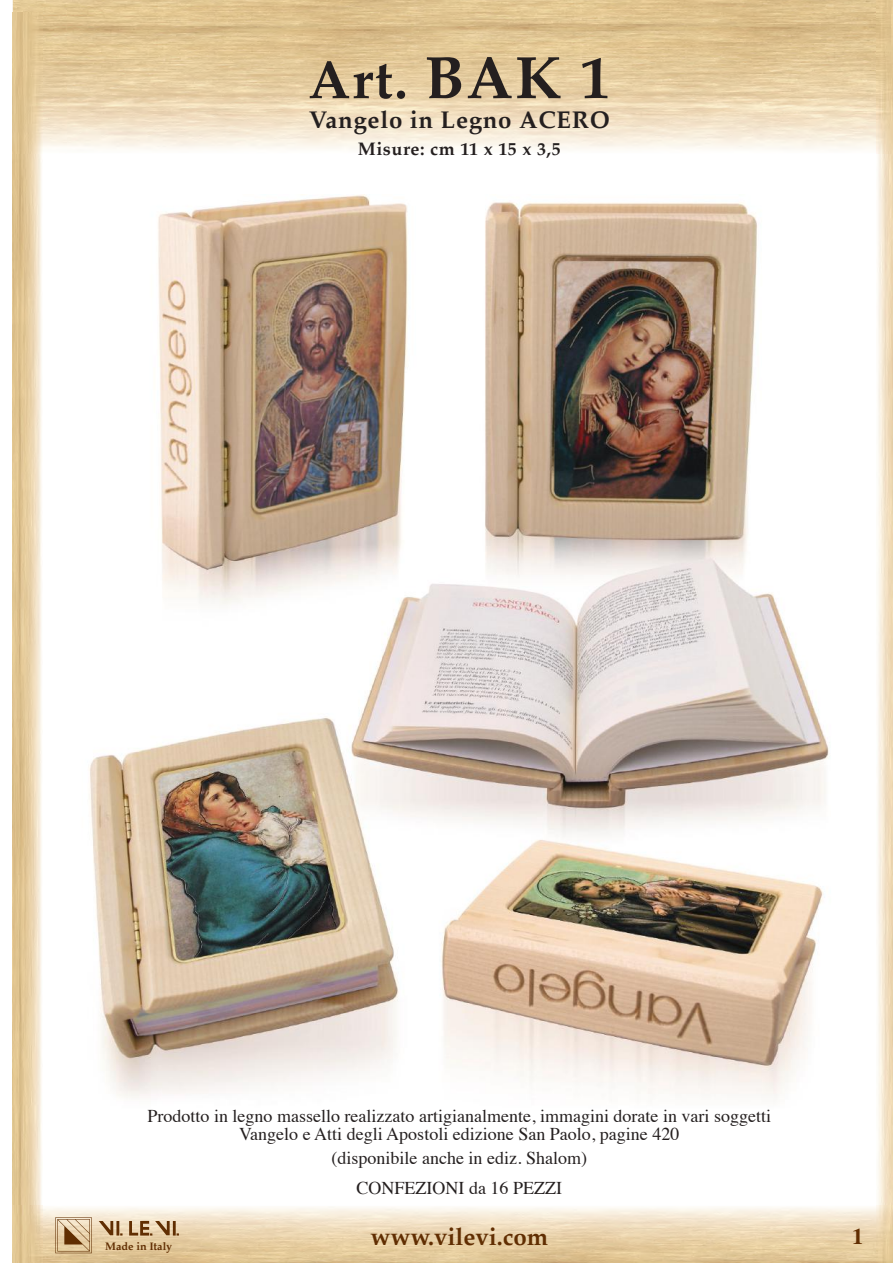
<style>
.page{position:relative;width:893px;height:1263px;background:#fff}
.page>*{position:absolute;margin:0;border:0;box-sizing:border-box;transform-origin:0 0}
.t1{font:700 54px "Palatino";color:#241f1f}
.t2{font:700 24px "Palatino";letter-spacing:.03em;color:#241f1f}
.t3{font:700 24px "Palatino";color:#612e02}
.t4{font:700 22.5px "Times";color:#612e02}
.t5{font:18px/18px "Times";color:#241f1f;text-align:center}
.t6{font:700 18px "Palatino";letter-spacing:.03em;color:#241f1f}
.t7{font:700 10.8px "Palatino";color:#612e02}
.s1{font-size:60px}
</style>
<div class="page">
<img style="left:67px;top:0;width:809px;height:149px">
<img style="left:43px;top:1207px;width:833px;height:56px">
<img style="left:876px;top:0;width:17px;height:1263px">
<img style="left:13px;top:13px;width:30px;height:1250px">
<svg style="left:55px;top:1217px;width:37px;height:36px"></svg>
<svg style="left:99px;top:1221px;width:80px;height:15px"></svg>
<img style="left:89px;top:195px;width:740px;height:903px">
<h1 class="t1" style="left:308px;top:54px;width:303px">Art. <span class="s1">BAK 1</span></h1>
<h2 class="t2" style="left:309px;top:109px;width:303px">Vangelo in Legno ACERO</h2>
<p class="t6" style="left:358px;top:140px;width:204px">Misure: cm 11 x 15 x 3,5</p>
<p class="t5" style="left:148px;top:1109px;width:625px">Prodotto in legno massello realizzato artigianalmente, immagini dorate in vari soggetti<br>Vangelo e Atti degli Apostoli edizione San Paolo, pagine 420</p>
<p class="t5" style="left:331px;top:1145px;width:257px;line-height:30px">(disponibile anche in ediz. Shalom)<br>CONFEZIONI da 16 PEZZI</p>
<p class="t7" style="left:105px;top:1241px;width:69px">Made in Italy</p>
<h2 class="t3" style="left:370px;top:1225px;width:179px">www.vilevi.com</h2>
<p class="t4" style="left:852px;top:1227px;width:13px">1</p>
</div>
